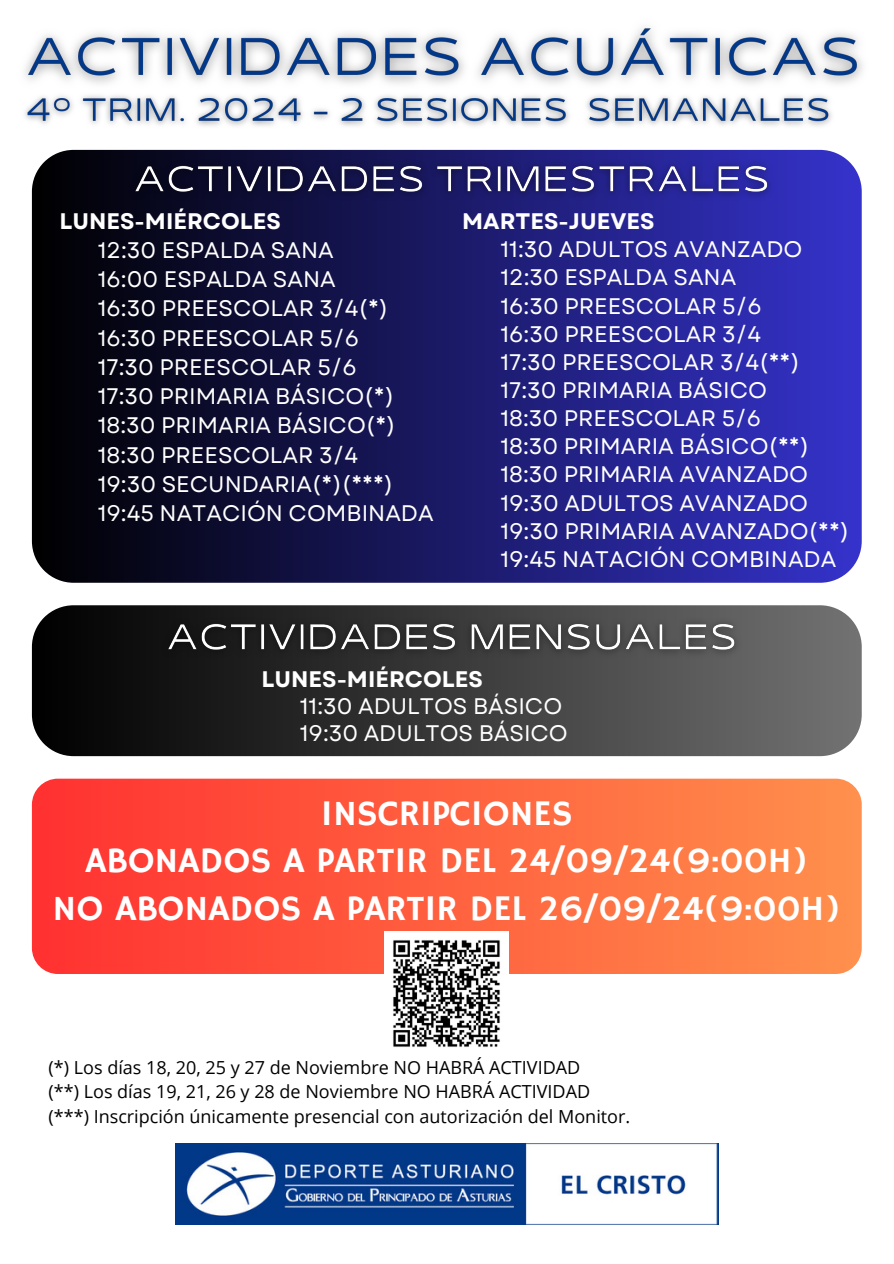
<style>
.page{position:relative;width:894px;height:1264px;background:#fff}
.page>*{position:absolute;margin:0;border:0;box-sizing:border-box;transform-origin:0 0}
.t1{font:36px/47.2px "Hammersmith One";color:#fff;text-align:center}
.t2{font:22.5px/28.2px "Garet";color:#fff}
.t3{font:18px "Open Sans";color:#000}
.s1{font-weight:700}
</style>
<div class="page">
<img style="left:176px;top:1143px;width:542px;height:81px">
<div style="left:32px;top:778px;width:829px;height:196px;background:linear-gradient(to right,#ff3131,#ff914d);border-radius:26px"></div>
<img style="left:384px;top:931px;width:124px;height:116px">
<svg style="left:32px;top:150px;width:829px;height:432px;background:#1a1965"></svg>
<img style="left:25px;top:27px;width:838px;height:57px">
<img style="left:113px;top:156px;width:667px;height:50px">
<svg style="left:32px;top:605px;width:829px;height:151px;background:#3c3c3c"></svg>
<img style="left:145px;top:613px;width:602px;height:51px">
<img style="left:25px;top:95px;width:807px;height:31px">
<p class="t2" style="left:98px;top:206px;width:337px;line-height:29.2px;text-indent:-38px"><span class="s1">LUNES-MIÉRCOLES<br></span>12:30 ESPALDA SANA<br>16:00 ESPALDA SANA<br>16:30 PREESCOLAR 3/4(*)<br>16:30 PREESCOLAR 5/6<br>17:30 PREESCOLAR 5/6<br>17:30 PRIMARIA BÁSICO(*)<br>18:30 PRIMARIA BÁSICO(*)<br>18:30 PREESCOLAR 3/4<br>19:30 SECUNDARIA(*)(***)<br>19:45 NATACIÓN COMBINADA</p>
<h2 class="t2" style="left:500px;top:207px;width:350px;text-indent:-38px"><span class="s1">MARTES-JUEVES<br></span>11:30 ADULTOS AVANZADO<br>12:30 ESPALDA SANA<br>16:30 PREESCOLAR 5/6<br>16:30 PREESCOLAR 3/4<br>17:30 PREESCOLAR 3/4(**)<br>17:30 PRIMARIA BÁSICO<br>18:30 PREESCOLAR 5/6<br>18:30 PRIMARIA BÁSICO(**)<br>18:30 PRIMARIA AVANZADO<br>19:30 ADULTOS AVANZADO<br>19:30 PRIMARIA AVANZADO(**)<br>19:45 NATACIÓN COMBINADA</h2>
<p class="t2" style="left:300px;top:665px;width:269px;line-height:27px;text-indent:-38px"><span class="s1">LUNES-MIÉRCOLES<br></span>11:30 ADULTOS BÁSICO<br>19:30 ADULTOS BÁSICO</p>
<h4 class="t1" style="left:53px;top:791px;width:789px">INSCRIPCIONES<br>ABONADOS A PARTIR DEL 24/09/24(9:00H)<br>NO ABONADOS A PARTIR DEL 26/09/24(9:00H)</h4>
<p class="t3" style="left:49px;top:1054px;width:533px">(*) Los días 18, 20, 25 y 27 de Noviembre NO HABRÁ ACTIVIDAD</p>
<p class="t3" style="left:49px;top:1079px;width:543px">(**) Los días 19, 21, 26 y 28 de Noviembre NO HABRÁ ACTIVIDAD</p>
<p class="t3" style="left:49px;top:1103px;width:583px">(***) Inscripción únicamente presencial con autorización del Monitor.</p>
</div>
